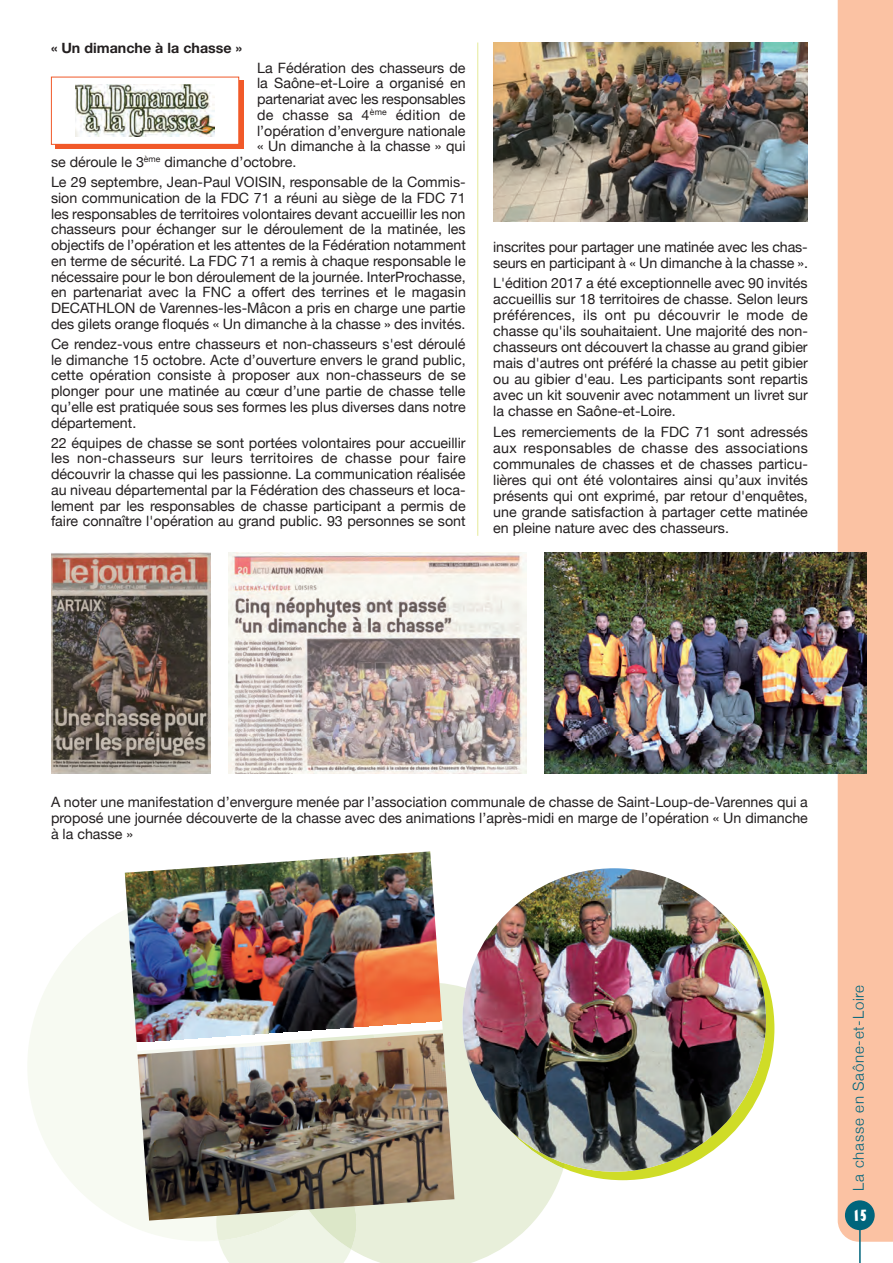
<style>
.page{position:relative;width:893px;height:1263px;background:#fff}
.page>*{position:absolute;margin:0;border:0;box-sizing:border-box;transform-origin:0 0}
.t1{font:300 15px "Helvetica Neue";letter-spacing:.05em;color:#00657c}
.t2{font:14.25px/15.8px "Helvetica Neue";color:#231f20;text-align:justify}
.t3{font:14.25px "Helvetica Neue";letter-spacing:.02em;color:#231f20}
.t4{font:700 14.25px "Helvetica Neue";color:#231f20}
</style>
<div class="page">
<div style="left:471px;top:877px;width:303px;height:303px;background:#cfdc27;border-radius:50%"></div>
<div style="left:838px;top:0;width:55px;height:1242px;background:#fbc2a3"></div>
<svg style="left:28px;top:910px;width:188px;height:331px;fill:#f7faf2"></svg>
<svg style="left:377px;top:983px;width:187px;height:280px;fill:#e8efda"></svg>
<div style="left:471px;top:1073px;width:93px;height:95px;background:#e8efda"></div>
<svg style="left:216px;top:1220px;width:161px;height:43px"></svg>
<hr style="left:859px;top:1225px;width:2px;height:38px;background:#00657c">
<div style="left:845px;top:1200px;width:30px;height:30px;background:#00657c;border-radius:50%"></div>
<img style="left:493px;top:43px;width:315px;height:179px">
<hr style="left:477px;top:43px;width:1px;height:493px;background:#e5eb99">
<div style="left:55px;top:81px;width:188px;height:68px;background:#f15929"></div>
<div style="left:52px;top:77px;width:186px;height:67px;background:#fff"></div>
<img style="left:76px;top:85px;width:138px;height:52px">
<div style="left:51px;top:77px;width:188px;height:68px;border:1px solid #f15929"></div>
<img style="left:51px;top:553px;width:159px;height:221px">
<img style="left:229px;top:553px;width:297px;height:221px">
<img style="left:544px;top:553px;width:323px;height:221px">
<img style="left:462px;top:868px;width:304px;height:304px;border-radius:50%">
<img style="left:125px;top:851px;width:318px;height:191px">
<img style="left:137px;top:1033px;width:317px;height:187px">
<p class="t4" style="left:51px;top:43px;width:193px">« Un dimanche à la chasse »</p>
<p class="t2" style="left:257px;top:60px;width:210px">La Fédération des chasseurs de</p>
<p class="t2" style="left:257px;top:75px;width:210px">la Saône-et-Loire a organisé en</p>
<p class="t2" style="left:257px;top:91px;width:210px">partenariat avec les responsables</p>
<p class="t3" style="left:257px;top:106px;width:210px">de chasse sa 4<sup>ème</sup> édition de</p>
<p class="t2" style="left:257px;top:123px;width:210px">l’opération d’envergure nationale</p>
<p class="t2" style="left:257px;top:138px;width:210px">« Un dimanche à la chasse » qui</p>
<p class="t2" style="left:51px;top:154px;width:247px">se déroule le 3<sup>ème</sup> dimanche d’octobre.</p>
<p class="t2" style="left:51px;top:174px;width:416px">Le 29 septembre, Jean-Paul VOISIN, responsable de la Commis&shy;sion communication de la FDC 71 a réuni au siège de la FDC 71 les responsables de territoires volontaires devant accueillir les non chasseurs pour échanger sur le déroulement de la matinée, les objectifs de l’opération et les attentes de la Fédération notamment en terme de sécurité. La FDC 71 a remis à chaque responsable le nécessaire pour le bon déroulement de la journée. InterProchasse, en partenariat avec la FNC a offert des terrines et le magasin DECATHLON de Varennes-les-Mâcon a pris en charge une partie des gilets orange floqués « Un dimanche à la chasse » des invités.</p>
<p class="t2" style="left:51px;top:336px;width:416px">Ce rendez-vous entre chasseurs et non-chasseurs s'est déroulé le dimanche 15 octobre. Acte d’ouverture envers le grand public, cette opération consiste à proposer aux non-chasseurs de se plonger pour une matinée au cœur d’une partie de chasse telle qu’elle est pratiquée sous ses formes les plus diverses dans notre département.</p>
<p class="t2" style="left:51px;top:435px;width:416px">22 équipes de chasse se sont portées volontaires pour accueillir les non-chasseurs sur leurs territoires de chasse pour faire découvrir la chasse qui les passionne. La communication réalisée au niveau départemental par la Fédération des chasseurs et loca&shy;lement par les responsables de chasse participant a permis de faire connaître l'opération au grand public. 93 personnes se sont</p>
<p class="t2" style="left:493px;top:238px;width:316px">inscrites pour partager une matinée avec les chas&shy;seurs en participant à « Un dimanche à la chasse ».</p>
<p class="t2" style="left:493px;top:275px;width:316px">L'édition 2017 a été exceptionnelle avec 90 invités accueillis sur 18 territoires de chasse. Selon leurs préférences, ils ont pu découvrir le mode de chasse qu'ils souhaitaient. Une majorité des non&shy;chasseurs ont découvert la chasse au grand gibier mais d'autres ont préféré la chasse au petit gibier ou au gibier d'eau. Les participants sont repartis avec un kit souvenir avec notamment un livret sur la chasse en Saône-et-Loire.</p>
<p class="t2" style="left:493px;top:423px;width:316px">Les remerciements de la FDC 71 sont adressés aux responsables de chasse des associations communales de chasses et de chasses particu&shy;lières qui ont été volontaires ainsi qu’aux invités présents qui ont exprimé, par retour d'enquêtes, une grande satisfaction à partager cette matinée en pleine nature avec des chasseurs.</p>
<p class="t2" style="left:51px;top:794px;width:758px">A noter une manifestation d’envergure menée par l’association communale de chasse de Saint-Loup-de-Varennes qui a proposé une journée découverte de la chasse avec des animations l’après-midi en marge de l’opération « Un dimanche à la chasse »</p>
<p class="t1" style="left:849px;top:1190px;width:207px;rotate:-90deg">La chasse en Saône-et-Loire</p>
</div>
